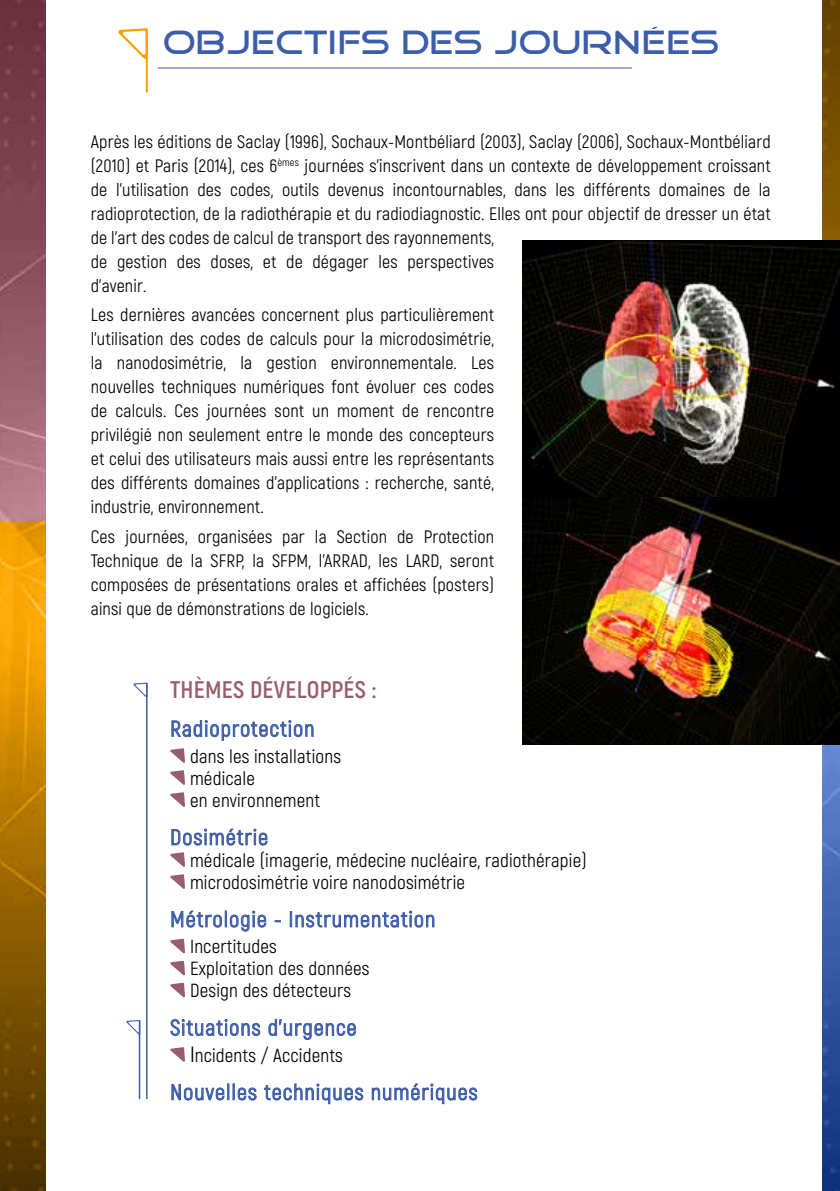
<style>
.page{position:relative;width:840px;height:1191px;background:#fff}
.page>*{position:absolute;margin:0;border:0;box-sizing:border-box;transform-origin:0 0}
.t1{font:34px "Good Times";color:#3c5da8}
.t2{font:700 24px "Akrobat";letter-spacing:.01em;color:#985e6b}
.t3{font:22px "Akrobat";letter-spacing:.05em;color:#3c5da8}
.t4{font:19px/22px "Akrobat";letter-spacing:.01em;color:#000}
.t5{font:18px/24px "Akrobat";letter-spacing:.01em;color:#000;text-align:justify}
.s1{font-size:22px}
</style>
<div class="page">
<svg style="left:822px;top:0;width:17px;height:240px"></svg>
<svg style="left:171px;top:720px;width:142px;height:21px"></svg>
<svg style="left:170px;top:748px;width:15px;height:15px"></svg>
<svg style="left:170px;top:770px;width:15px;height:15px"></svg>
<svg style="left:170px;top:792px;width:15px;height:15px"></svg>
<svg style="left:171px;top:828px;width:96px;height:17px"></svg>
<svg style="left:170px;top:852px;width:15px;height:15px"></svg>
<svg style="left:170px;top:874px;width:15px;height:15px"></svg>
<svg style="left:171px;top:910px;width:95px;height:21px"></svg>
<svg style="left:274px;top:920px;width:6px;height:2px"></svg>
<svg style="left:290px;top:910px;width:144px;height:17px"></svg>
<svg style="left:170px;top:938px;width:15px;height:15px"></svg>
<svg style="left:170px;top:960px;width:15px;height:15px"></svg>
<svg style="left:170px;top:982px;width:15px;height:15px"></svg>
<svg style="left:170px;top:1019px;width:90px;height:17px"></svg>
<svg style="left:268px;top:1018px;width:88px;height:22px"></svg>
<svg style="left:170px;top:1047px;width:15px;height:14px"></svg>
<svg style="left:171px;top:1083px;width:85px;height:18px"></svg>
<svg style="left:264px;top:1083px;width:99px;height:21px"></svg>
<svg style="left:371px;top:1083px;width:106px;height:21px"></svg>
<div style="left:0;top:0;width:45px;height:523px;background:linear-gradient(to bottom,#632936,#b87e8b)"></div>
<svg style="left:822px;top:744px;width:17px;height:447px"></svg>
<svg style="left:126px;top:1020px;width:13px;height:14px"></svg>
<svg style="left:133px;top:682px;width:13px;height:15px"></svg>
<svg style="left:118px;top:28px;width:28px;height:31px"></svg>
<svg style="left:0;top:522px;width:45px;height:669px"></svg>
<hr style="left:146px;top:682px;width:1px;height:417px;background:#3c5da8">
<hr style="left:139px;top:1020px;width:1px;height:79px;background:#3c5da8">
<hr style="left:146px;top:28px;width:2px;height:64px;background:#f6a200">
<img style="left:522px;top:496px;width:317px;height:248px">
<img style="left:522px;top:240px;width:317px;height:256px">
<hr style="left:158px;top:67px;width:473px;height:1px;background:#3c5da8">
<h1 class="t1" style="left:163px;top:26px;width:557px">OBJECTIFS DES JOURNÉES</h1>
<p class="t5" style="left:91px;top:129px;width:681px;text-align:left">Après les éditions de Saclay (1996), Sochaux-Montbéliard (2003), Saclay (2006), Sochaux-Montbéliard (2010) et Paris (2014), ces 6<sup>èmes</sup> journées s’inscrivent dans un contexte de développement croissant de l’utilisation des codes, outils devenus incontournables, dans les différents domaines de la radioprotection, de la radiothérapie et du radiodiagnostic. Elles ont pour objectif de dresser un état de l’art des codes de calcul de transport des rayonnements,<br>de gestion des doses, et de dégager les perspectives<br>d’avenir.</p>
<p class="t5" style="left:91px;top:303px;width:404px">Les dernières avancées concernent plus particulièrement l’utilisation des codes de calculs pour la microdosimétrie, la nanodosimétrie, la gestion environnementale. Les nouvelles techniques numériques font évoluer ces codes de calculs. Ces journées sont un moment de rencontre privilégié non seulement entre le monde des concepteurs et celui des utilisateurs mais aussi entre les représentants des différents domaines d’applications : recherche, santé, industrie, environnement.</p>
<p class="t5" style="left:91px;top:525px;width:404px">Ces journées, organisées par la Section de Protection Technique de la SFRP, la SFPM, l’ARRAD, les LARD, seront composées de présentations orales et affichées (posters) ainsi que de démonstrations de logiciels.</p>
<h2 class="t2" style="left:170px;top:675px;width:207px">THÈMES DÉVELOPPÉS :</h2>
<p class="t3" style="left:170px;top:715px;width:146px">Radioprotection</p>
<p class="t4" style="left:190px;top:745px;width:152px">dans les installations médicale<br>en environnement</p>
<p class="t3" style="left:170px;top:824px;width:99px">Dosimétrie</p>
<p class="t4" style="left:190px;top:849px;width:398px">médicale (imagerie, médecine nucléaire, radiothérapie) microdosimétrie voire nanodosimétrie</p>
<p class="t3" style="left:170px;top:906px;width:266px">Métrologie - Instrumentation</p>
<p class="t4" style="left:190px;top:935px;width:181px">Incertitudes<br>Exploitation des données<br>Design des détecteurs</p>
<p class="t3" style="left:170px;top:1014px;width:188px">Situations d’urgence</p>
<p class="t4" style="left:190px;top:1044px;width:154px"><span class="s1">I</span>ncidents / Accidents</p>
<p class="t3" style="left:170px;top:1079px;width:308px">Nouvelles techniques numériques</p>
</div>
